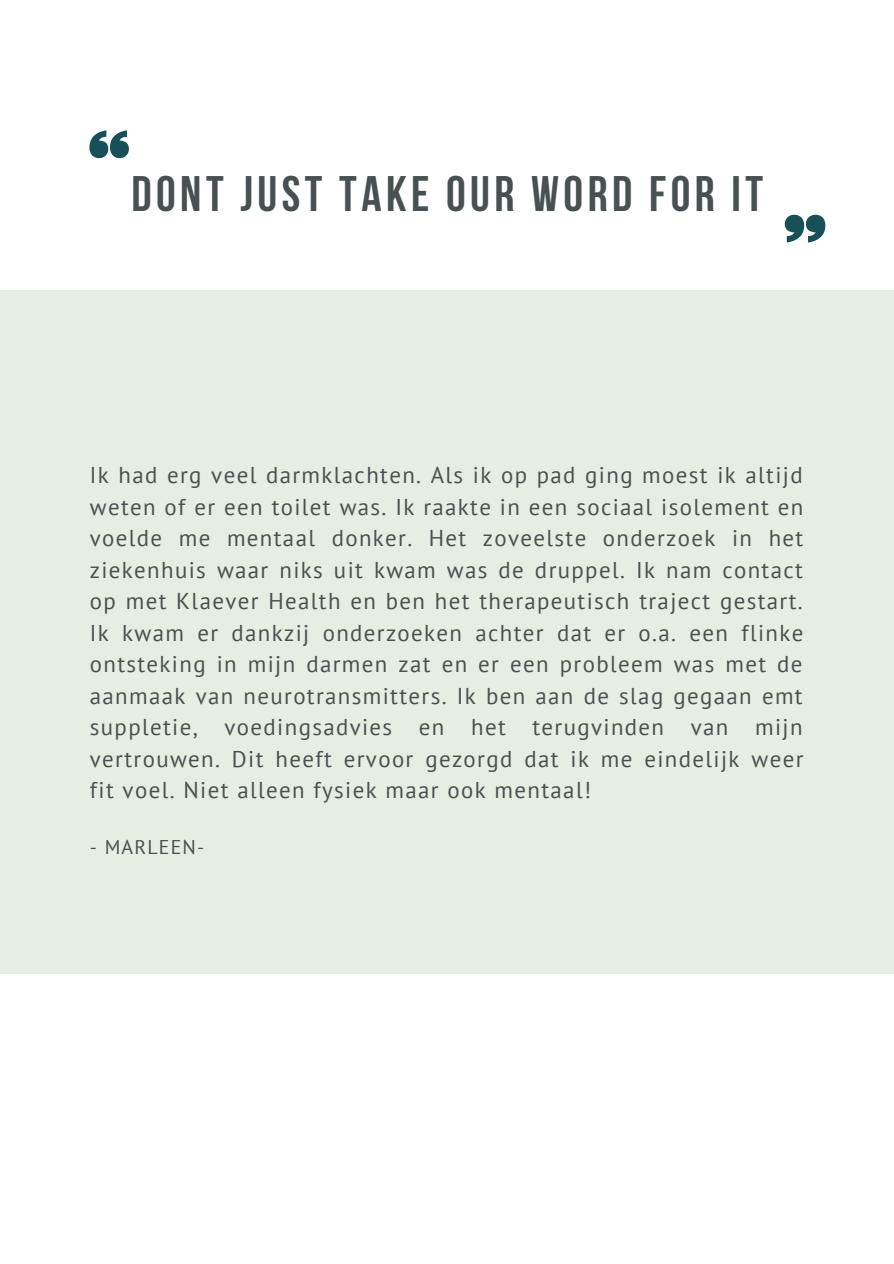
<style>
.page{position:relative;width:894px;height:1264px;background:#fff}
.page>*{position:absolute;margin:0;border:0;box-sizing:border-box;transform-origin:0 0}
.t1{font:700 49.65px "Bebas Neue";letter-spacing:.09em;color:#495052}
.t2{font:22.8px/31.5px "PT Sans";letter-spacing:.06em;color:#495052;text-align:justify}
.t3{font:19.8px "PT Sans";letter-spacing:.06em;color:#495052}
</style>
<div class="page">
<div style="left:0;top:290px;width:893px;height:683px;background:#e2efe2"></div>
<svg style="left:89px;top:130px;width:40px;height:28px"></svg>
<svg style="left:784px;top:215px;width:41px;height:27px"></svg>
<p class="t1" style="left:131px;top:173px;width:633px">DONT JUST TAKE OUR WORD FOR IT</p>
<p class="t2" style="left:90px;top:459px;width:715px">Ik had erg veel darmklachten. Als ik op pad ging moest ik altijd weten of er een toilet was. Ik raakte in een sociaal isolement en voelde me mentaal donker. Het zoveelste onderzoek in het ziekenhuis waar niks uit kwam was de druppel. Ik nam contact op met Klaever Health en ben het therapeutisch traject gestart.<br>Ik kwam er dankzij onderzoeken achter dat er o.a. een flinke ontsteking in mijn darmen zat en er een probleem was met de aanmaak van neurotransmitters. Ik ben aan de slag gegaan emt suppletie, voedingsadvies en het terugvinden van mijn vertrouwen. Dit heeft ervoor gezorgd dat ik me eindelijk weer fit voel. Niet alleen fysiek maar ook mentaal!</p>
<p class="t3" style="left:90px;top:833px;width:116px">- MARLEEN-</p>
</div>
